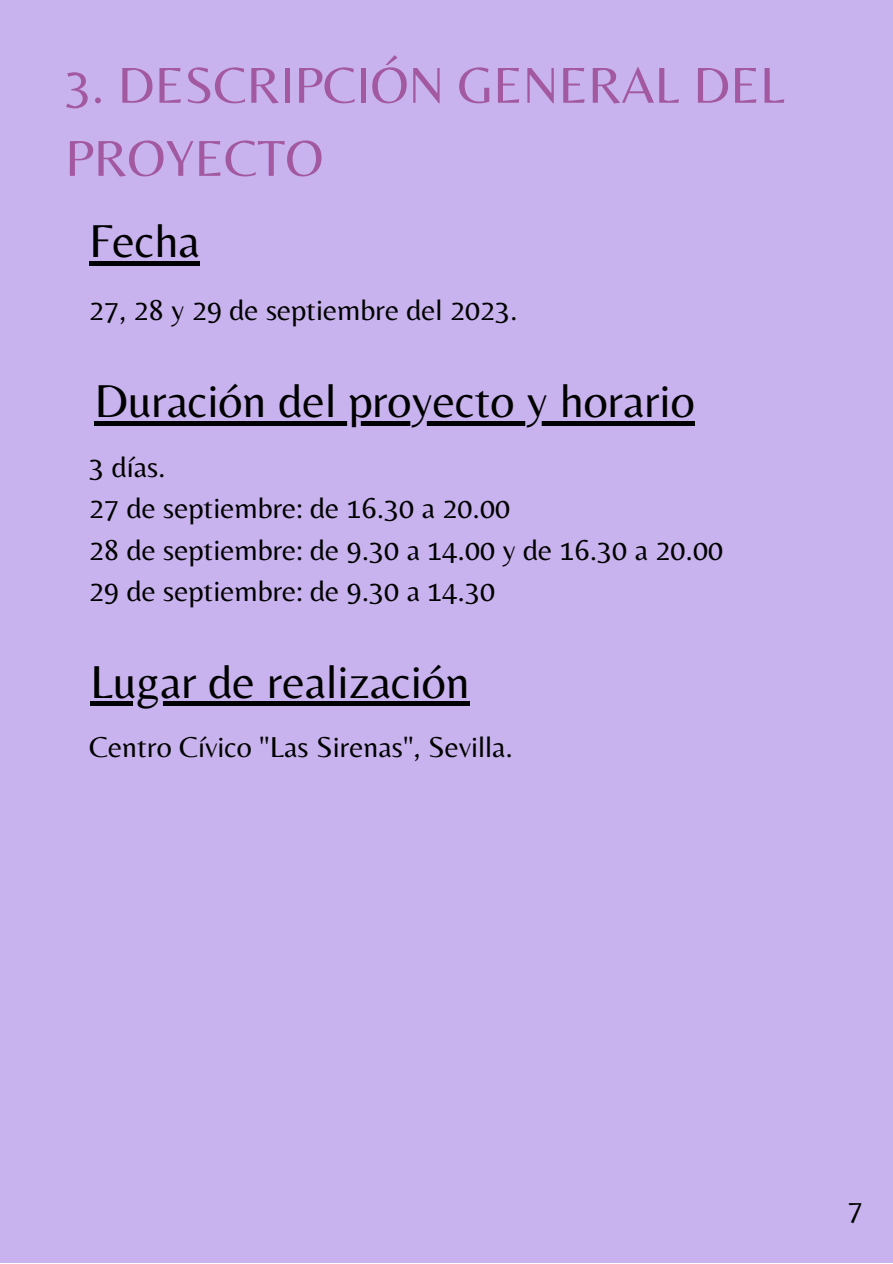
<style>
.page{position:relative;width:893px;height:1264px;background:#fff}
.page>*{position:absolute;margin:0;border:0;box-sizing:border-box;transform-origin:0 0}
.t1{font:52.5px/73.1px "Belleza";color:#a359a0}
.t2{font:48px "Belleza";color:#000}
.t3{font:30px "Belleza";color:#000}
</style>
<div class="page">
<div style="left:0;top:0;width:892px;height:1262px;background:#c8b3ee"></div>
<hr style="left:89px;top:261px;width:111px;height:4px;background:#000">
<hr style="left:94px;top:421px;width:600px;height:4px;background:#000">
<div style="left:90px;top:701px;width:380px;height:5px;background:#000"></div>
<p class="t1" style="left:65px;top:48px;width:721px">3. DESCRIPCIÓN GENERAL DEL<br>PROYECTO</p>
<p class="t2" style="left:89px;top:213px;width:112px">Fecha</p>
<p class="t3" style="left:89px;top:292px;width:430px">27, 28 y 29 de septiembre del 2023.</p>
<p class="t2" style="left:94px;top:373px;width:602px">Duración del proyecto y horario</p>
<p class="t3" style="left:89px;top:448px;width:78px">3 días.</p>
<p class="t3" style="left:89px;top:490px;width:422px">27 de septiembre: de 16.30 a 20.00</p>
<p class="t3" style="left:89px;top:532px;width:635px">28 de septiembre: de 9.30 a 14.00 y de 16.30 a 20.00</p>
<p class="t3" style="left:89px;top:573px;width:407px">29 de septiembre: de 9.30 a 14.30</p>
<p class="t2" style="left:90px;top:653px;width:381px">Lugar de realización</p>
<p class="t3" style="left:89px;top:729px;width:425px">Centro Cívico "Las Sirenas", Sevilla.</p>
<p class="t3" style="left:847px;top:1192px;width:16px">7</p>
</div>
